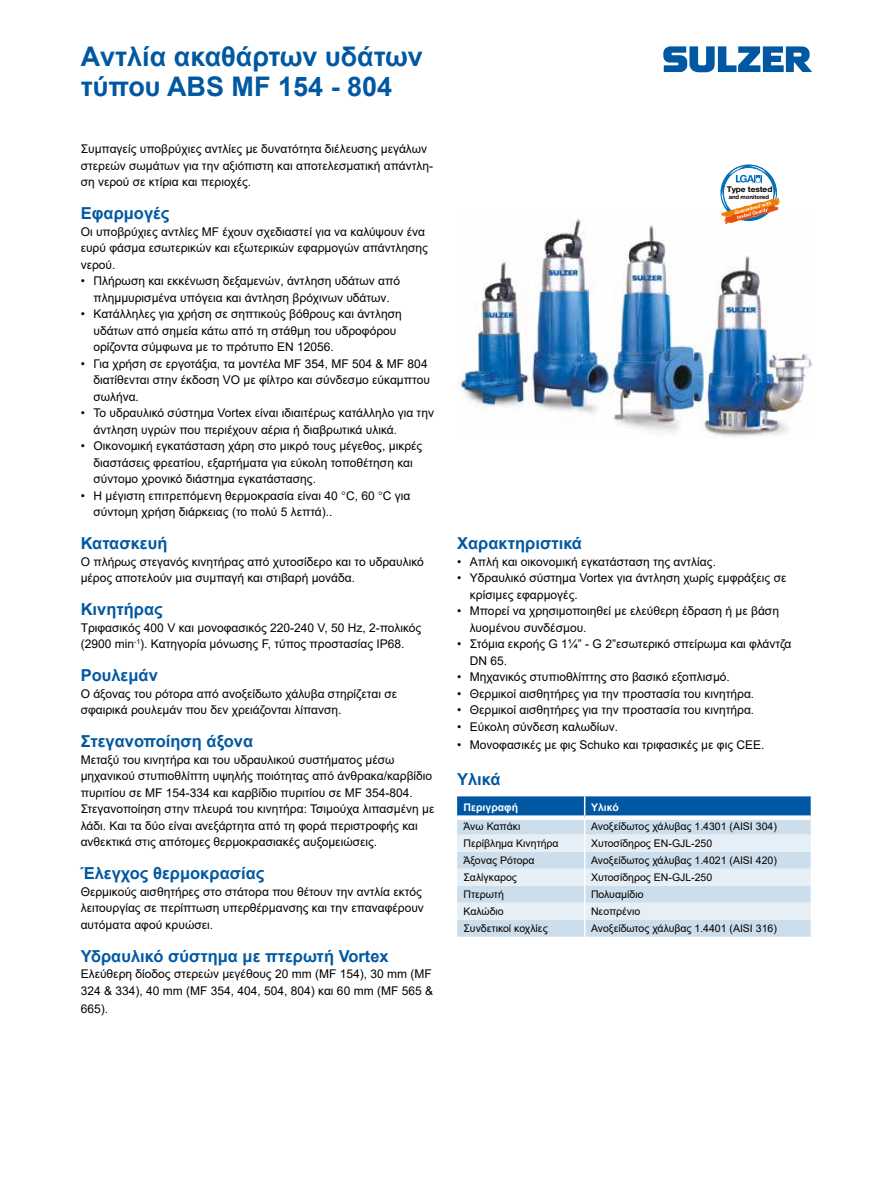
<style>
.page{position:relative;width:893px;height:1191px;background:#fff}
.page>*{position:absolute;margin:0;border:0;box-sizing:border-box;transform-origin:0 0}
.t1{font:700 27px/30px "Arial";color:#0058a2}
.t2{font:700 16.5px "Arial";color:#0058a2}
.t3{font:12px/16.5px "Arial";color:#000}
.t4{font:10.5px "Arial";color:#000}
.t5{font:700 10.5px "Arial";color:#fff}
.t6{font:700 7.95px "Helvetica Neue LT Com";letter-spacing:-.01em;color:#000;scale:1.05 1}
.t7{font:700 6px "Helvetica Neue LT Com";letter-spacing:-.01em;color:#000}
.s1{font-family:"Helvetica Neue LT Com";font-weight:300}
</style>
<div class="page">
<svg style="left:663px;top:46px;width:149px;height:26px"></svg>
<img style="left:457px;top:218px;width:355px;height:220px">
<svg style="left:721px;top:165px;width:59px;height:59px"></svg>
<svg style="left:457px;top:796px;width:355px;height:140px;background:#bad2e5"></svg>
<div style="left:457px;top:815px;width:128px;height:5px;background:#fff"></div>
<div style="left:585px;top:815px;width:226px;height:5px;background:#fff"></div>
<h1 class="t1" style="left:81px;top:41px;width:344px">Aντλία ακαθάρτων υδάτων τύπου ABS MF 154 - 804</h1>
<p class="t3" style="left:81px;top:140px;width:354px">Συμπαγείς υποβρύχιες αντλίες με δυνατότητα διέλευσης μεγάλων στερεών σωμάτων για την αξιόπιστη και αποτελεσματική απάντλη&shy;ση νερού σε κτίρια και περιοχές.</p>
<h2 class="t2" style="left:81px;top:202px;width:90px">Εφαρμογές</h2>
<p class="t3" style="left:81px;top:223px;width:349px">Οι υποβρύχιες αντλίες MF έχουν σχεδιαστεί για να καλύψουν ένα ευρύ φάσμα εσωτερικών και εξωτερικών εφαρμογών απάντλησης νερού.</p>
<p class="t3" style="left:81px;top:272px;width:321px;text-align:center">• Πλήρωση και εκκένωση δεξαμενών, άντληση υδάτων από πλημμυρισμένα υπόγεια και άντληση βρόχινων υδάτων.</p>
<p class="t3" style="left:93px;top:305px;width:310px;text-indent:-13px">• Κατάλληλες για χρήση σε σηπτικούς βόθρους και άντληση υδάτων από σημεία κάτω από τη στάθμη του υδροφόρου ορίζοντα σύμφωνα με το πρότυπο EN 12056.</p>
<p class="t3" style="left:93px;top:355px;width:338px;text-indent:-13px">• Για χρήση σε εργοτάξια, τα μοντέλα MF 354, MF 504 &amp; MF 804 διατίθενται στην έκδοση VO με φίλτρο και σύνδεσμο εύκαμπτου σωλήνα.</p>
<p class="t3" style="left:93px;top:404px;width:342px;text-indent:-13px">• Το υδραυλικό σύστημα Vortex είναι ιδιαιτέρως κατάλληλο για την άντληση υγρών που περιέχουν αέρια ή διαβρωτικά υλικά.</p>
<p class="t3" style="left:93px;top:437px;width:330px;text-indent:-13px">• Οικονομική εγκατάσταση χάρη στο μικρό τους μέγεθος, μικρές διαστάσεις φρεατίου, εξαρτήματα για εύκολη τοποθέτηση και σύντομο χρονικό διάστημα εγκατάστασης.</p>
<p class="t3" style="left:93px;top:487px;width:318px;text-indent:-13px">• Η μέγιστη επιτρεπόμενη θερμοκρασία είναι 40 <span class="s1">°</span>C, 60 <span class="s1">°</span>C για σύντομη χρήση διάρκειας (το πολύ 5 λεπτά)..</p>
<h2 class="t2" style="left:81px;top:532px;width:88px">Κατασκευή</h2>
<p class="t3" style="left:81px;top:553px;width:345px">Ο πλήρως στεγανός κινητήρας από χυτοσίδερο και το υδραυλικό μέρος αποτελούν μια συμπαγή και στιβαρή μονάδα.</p>
<h2 class="t2" style="left:81px;top:598px;width:84px">Κινητήρας</h2>
<p class="t3" style="left:81px;top:619px;width:342px">Τριφασικός 400 V και μονοφασικός 220-240 V, 50 Hz, 2-πολικός (2900 min<sup>-1</sup>). Κατηγορία μόνωσης F, τύπος προστασίας IP68.</p>
<h2 class="t2" style="left:81px;top:664px;width:79px">Ρουλεμάν</h2>
<p class="t3" style="left:81px;top:685px;width:318px">Ο άξονας του ρότορα από ανοξείδωτο χάλυβα στηρίζεται σε σφαιρικά ρουλεμάν που δεν χρειάζονται λίπανση.</p>
<h2 class="t2" style="left:81px;top:730px;width:174px">Στεγανοποίηση άξονα</h2>
<p class="t3" style="left:81px;top:751px;width:355px">Μεταξύ του κινητήρα και του υδραυλικού συστήματος μέσω μηχανικού στυπιοθλίπτη υψηλής ποιότητας από άνθρακα/καρβίδιο πυριτίου σε MF 154-334 και καρβίδιο πυριτίου σε MF 354-804.<br>Στεγανοποίηση στην πλευρά του κινητήρα: Τσιμούχα λιπασμένη με λάδι. Και τα δύο είναι ανεξάρτητα από τη φορά περιστροφής και ανθεκτικά στις απότομες θερμοκρασιακές αυξομειώσεις.</p>
<h2 class="t2" style="left:81px;top:862px;width:185px">Έλεγχος θερμοκρασίας</h2>
<p class="t3" style="left:81px;top:883px;width:345px">Θερμικούς αισθητήρες στο στάτορα που θέτουν την αντλία εκτός λειτουργίας σε περίπτωση υπερθέρμανσης και την επαναφέρουν αυτόματα αφού κρυώσει.</p>
<h2 class="t2" style="left:81px;top:944px;width:310px">Υδραυλικό σύστημα με πτερωτή Vortex</h2>
<p class="t3" style="left:81px;top:965px;width:354px">Ελεύθερη δίοδος στερεών μεγέθους 20 mm (MF 154), 30 mm (MF<br>324 &amp; 334), 40 mm (MF 354, 404, 504, 804) και 60 mm (MF 565 &amp;</p>
<p class="t3" style="left:81px;top:1000px;width:29px">665).</p>
<p class="t6" style="left:727px;top:184px;width:45px">Type tested</p>
<p class="t7" style="left:729px;top:193px;width:42px">and monitored</p>
<h2 class="t2" style="left:457px;top:532px;width:126px">Χαρακτηριστικά</h2>
<p class="t3" style="left:457px;top:553px;width:260px">• Απλή και οικονομική εγκατάσταση της αντλίας.</p>
<p class="t3" style="left:470px;top:570px;width:318px;text-indent:-13px">• Υδραυλικό σύστημα Vortex για άντληση χωρίς εμφράξεις σε κρίσιμες εφαρμογές.</p>
<p class="t3" style="left:470px;top:603px;width:311px;text-indent:-13px">• Μπορεί να χρησιμοποιηθεί με ελεύθερη έδραση ή με βάση λυομένου συνδέσμου.</p>
<p class="t3" style="left:470px;top:636px;width:323px;text-indent:-13px">• Στόμια εκροής G 1¼” - G 2”εσωτερικό σπείρωμα και φλάντζα<br>DN 65.</p>
<p class="t3" style="left:457px;top:669px;width:274px">• Μηχανικός στυπιοθλίπτης στο βασικό εξοπλισμό.</p>
<p class="t3" style="left:457px;top:685px;width:299px">• Θερμικοί αισθητήρες για την προστασία του κινητήρα.</p>
<p class="t3" style="left:457px;top:702px;width:299px">• Θερμικοί αισθητήρες για την προστασία του κινητήρα.</p>
<p class="t3" style="left:457px;top:718px;width:163px">• Εύκολη σύνδεση καλωδίων.</p>
<p class="t3" style="left:457px;top:736px;width:309px">• Μονοφασικές με φις Schuko και τριφασικές με φις CEE.</p>
<h2 class="t2" style="left:457px;top:767px;width:45px">Υλικά</h2>
<p class="t5" style="left:463px;top:799px;width:56px">Περιγραφή</p>
<p class="t5" style="left:591px;top:799px;width:29px">Υλικό</p>
<p class="t4" style="left:463px;top:819px;width:58px">Άνω Καπάκι</p>
<p class="t4" style="left:591px;top:819px;width:187px">Ανοξείδωτος χάλυβας 1.4301 (AISI 304)</p>
<p class="t4" style="left:463px;top:836px;width:97px">Περίβλημα Κινητήρα</p>
<p class="t4" style="left:591px;top:836px;width:123px">Χυτοσίδηρος EN-GJL-250</p>
<p class="t4" style="left:463px;top:853px;width:73px">Άξονας Ρότορα</p>
<p class="t4" style="left:591px;top:853px;width:187px">Ανοξείδωτος χάλυβας 1.4021 (AISI 420)</p>
<p class="t4" style="left:463px;top:870px;width:55px">Σαλίγκαρος</p>
<p class="t4" style="left:591px;top:870px;width:123px">Χυτοσίδηρος EN-GJL-250</p>
<p class="t4" style="left:463px;top:887px;width:42px">Πτερωτή</p>
<p class="t4" style="left:591px;top:887px;width:54px">Πολυαμίδιο</p>
<p class="t4" style="left:463px;top:904px;width:42px">Καλώδιο</p>
<p class="t4" style="left:591px;top:904px;width:51px">Νεοπρένιο</p>
<p class="t4" style="left:463px;top:921px;width:86px">Συνδετικοί κοχλίες</p>
<p class="t4" style="left:591px;top:921px;width:187px">Ανοξείδωτος χάλυβας 1.4401 (AISI 316)</p>
</div>
